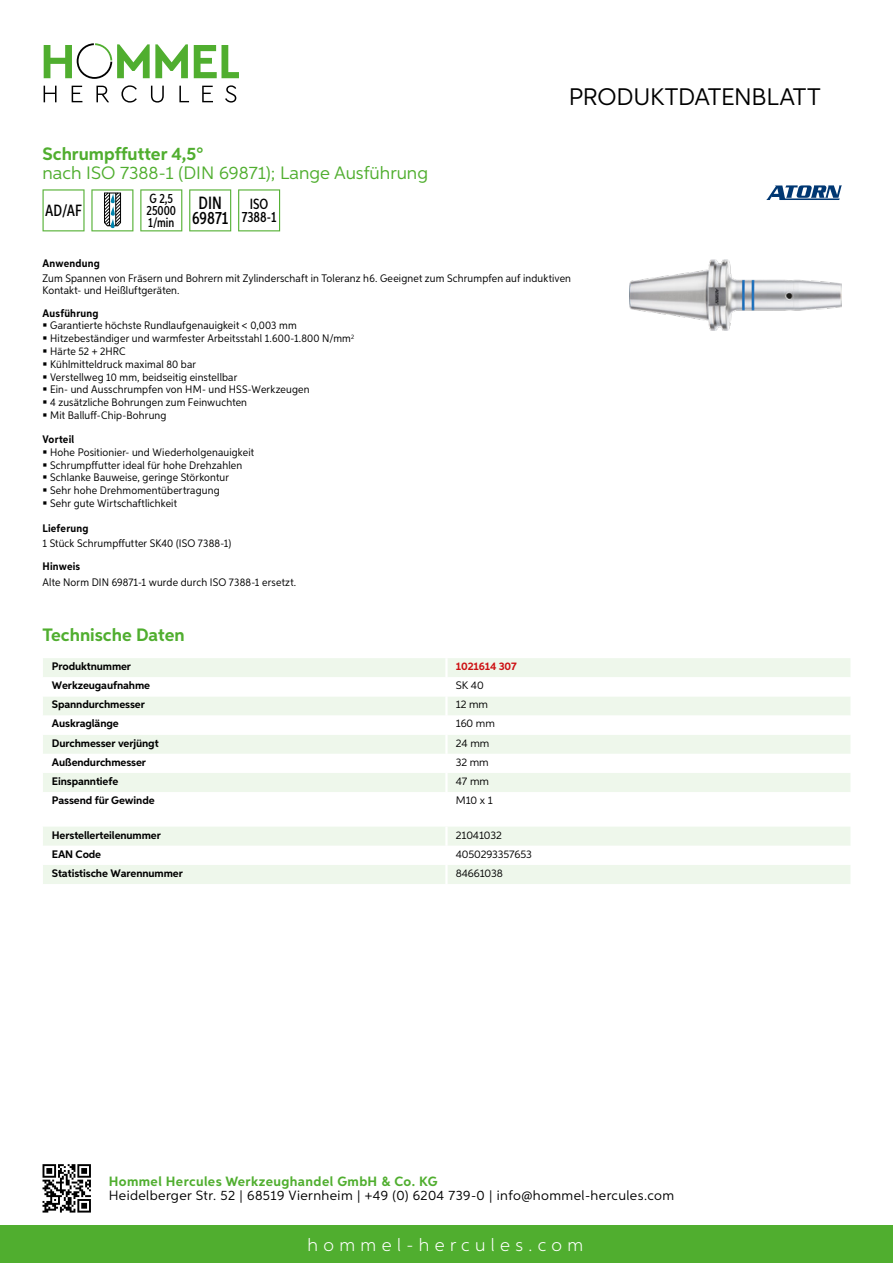
<style>
.page{position:relative;width:893px;height:1263px;background:#fff}
.page>*{position:absolute;margin:0;border:0;box-sizing:border-box;transform-origin:0 0}
.t1{font:24px "Aspira";letter-spacing:-.01em;color:#000}
.t2{font:18px "Aspira";color:#50ae2f}
.t3{font:700 18px "Aspira";color:#50ae2f}
.t4{font:300 18px "Aspira";letter-spacing:.3em;color:#fff}
.t5{font:500 17.85px/14.9px "Aspira XX Nar";color:#000;text-align:center}
.t6{font:500 16.35px "Aspira XX Nar";color:#000}
.t7{font:500 14.85px/13.4px "Aspira XX Nar";color:#000;text-align:center}
.t8{font:13.5px "Aspira";letter-spacing:.03em;color:#000}
.t9{font:700 13.5px "Aspira";letter-spacing:.03em;color:#50ae2f}
.t10{font:500 13.35px/11.9px "Aspira XX Nar";color:#000}
.t11{font:10.95px/12.8px "Aspira Nar";letter-spacing:.015em;color:#000}
.t12{font:700 10.95px "Aspira";letter-spacing:-.01em;color:#000}
.t13{font:10.95px "Aspira";letter-spacing:-.01em;color:#000}
.t14{font:700 10.95px "Aspira Nar";letter-spacing:.02em;color:#000}
.t15{font:700 10.95px "Aspira";letter-spacing:-.01em;color:#cd1013}
</style>
<div class="page">
<div style="left:0;top:1226px;width:893px;height:37px;background:#50ae2f"></div>
<svg style="left:43px;top:1164px;width:48px;height:48px"></svg>
<svg style="left:194px;top:45px;width:45px;height:33px"></svg>
<svg style="left:44px;top:43px;width:144px;height:36px"></svg>
<svg style="left:44px;top:86px;width:13px;height:16px"></svg>
<svg style="left:72px;top:86px;width:10px;height:16px"></svg>
<svg style="left:96px;top:86px;width:13px;height:16px"></svg>
<svg style="left:121px;top:85px;width:16px;height:18px"></svg>
<svg style="left:151px;top:86px;width:13px;height:17px"></svg>
<svg style="left:179px;top:86px;width:10px;height:16px"></svg>
<svg style="left:202px;top:86px;width:11px;height:16px"></svg>
<svg style="left:225px;top:85px;width:11px;height:18px"></svg>
<div style="left:43px;top:658px;width:807px;height:19px;background:#eef7eb"></div>
<svg style="left:43px;top:697px;width:807px;height:95px;fill:#eef7eb"></svg>
<hr style="left:445px;top:658px;width:3px;height:19px;background:#fff">
<hr style="left:445px;top:696px;width:3px;height:19px;background:#fff">
<hr style="left:445px;top:715px;width:3px;height:20px;background:#fff">
<hr style="left:445px;top:735px;width:3px;height:19px;background:#fff">
<hr style="left:445px;top:754px;width:3px;height:19px;background:#fff">
<hr style="left:445px;top:773px;width:3px;height:19px;background:#fff">
<svg style="left:43px;top:827px;width:807px;height:57px"></svg>
<hr style="left:445px;top:865px;width:3px;height:19px;background:#fff">
<svg style="left:43px;top:189px;width:42px;height:42px"></svg>
<svg style="left:91px;top:189px;width:42px;height:42px"></svg>
<svg style="left:140px;top:189px;width:42px;height:42px"></svg>
<svg style="left:189px;top:189px;width:42px;height:42px"></svg>
<svg style="left:238px;top:189px;width:42px;height:42px"></svg>
<img style="left:629px;top:259px;width:213px;height:71px">
<svg style="left:766px;top:185px;width:76px;height:15px"></svg>
<h2 class="t3" style="left:43px;top:142px;width:162px">Schrumpffutter 4,5°</h2>
<h2 class="t2" style="left:43px;top:162px;width:387px">nach ISO 7388-1 (DIN 69871); Lange Ausführung</h2>
<h3 class="t6" style="left:45px;top:201px;width:38px">AD/AF</h3>
<p class="t10" style="left:147px;top:193px;width:31px">G 2,5<br>25000<br>1/min</p>
<h3 class="t5" style="left:192px;top:196px;width:38px">DIN<br>69871</h3>
<h3 class="t7" style="left:242px;top:197px;width:36px">ISO<br>7388-1</h3>
<h1 class="t1" style="left:569px;top:82px;width:253px">Produktdatenblatt</h1>
<p class="t14" style="left:43px;top:257px;width:59px">Anwendung</p>
<p class="t11" style="left:43px;top:273px;width:530px;line-height:12px">Zum Spannen von Fräsern und Bohrern mit Zylinderschaft in Toleranz h6. Geeignet zum Schrumpfen auf induktiven<br>Kontakt- und Heißluftgeräten.</p>
<p class="t14" style="left:43px;top:306px;width:58px">Ausführung</p>
<p class="t11" style="left:50px;top:319px;width:306px">Garantierte höchste Rundlaufgenauigkeit &lt; 0,003 mm Hitzebeständiger und warmfester Arbeitsstahl 1.600-1.800 N/mm<sup>2<br></sup>Härte 52 + 2HRC<br>Kühlmitteldruck maximal 80 bar<br>Verstellweg 10 mm, beidseitig einstellbar<br>Ein- und Ausschrumpfen von HM- und HSS-Werkzeugen<br>4 zusätzliche Bohrungen zum Feinwuchten<br>Mit Balluff-Chip-Bohrung</p>
<p class="t14" style="left:43px;top:433px;width:33px">Vorteil</p>
<p class="t11" style="left:50px;top:446px;width:205px">Hohe Positionier- und Wiederholgenauigkeit Schrumpffutter ideal für hohe Drehzahlen Schlanke Bauweise, geringe Störkontur<br>Sehr hohe Drehmomentübertragung<br>Sehr gute Wirtschaftlichkeit</p>
<p class="t14" style="left:43px;top:522px;width:47px">Lieferung</p>
<p class="t11" style="left:43px;top:537px;width:190px">1 Stück Schrumpffutter SK40 (ISO 7388-1)</p>
<p class="t14" style="left:43px;top:560px;width:39px">Hinweis</p>
<p class="t11" style="left:43px;top:575px;width:255px">Alte Norm DIN 69871-1 wurde durch ISO 7388-1 ersetzt.</p>
<h2 class="t3" style="left:43px;top:624px;width:144px">Technische Daten</h2>
<p class="t12" style="left:52px;top:660px;width:81px">Produktnummer</p>
<p class="t15" style="left:456px;top:660px;width:62px">1021614 307</p>
<p class="t12" style="left:52px;top:679px;width:100px">Werkzeugaufnahme</p>
<p class="t13" style="left:456px;top:679px;width:29px">SK 40</p>
<p class="t12" style="left:52px;top:698px;width:95px">Spanndurchmesser</p>
<p class="t13" style="left:456px;top:698px;width:34px">12 mm</p>
<p class="t12" style="left:52px;top:717px;width:68px">Auskraglänge</p>
<p class="t13" style="left:456px;top:717px;width:41px">160 mm</p>
<p class="t12" style="left:52px;top:736px;width:108px">Durchmesser verjüngt</p>
<p class="t13" style="left:456px;top:736px;width:35px">24 mm</p>
<p class="t12" style="left:52px;top:755px;width:96px">Außendurchmesser</p>
<p class="t13" style="left:456px;top:755px;width:34px">32 mm</p>
<p class="t12" style="left:52px;top:774px;width:68px">Einspanntiefe</p>
<p class="t13" style="left:456px;top:774px;width:35px">47 mm</p>
<p class="t12" style="left:52px;top:793px;width:104px">Passend für Gewinde</p>
<p class="t13" style="left:456px;top:793px;width:39px">M10 x 1</p>
<p class="t12" style="left:52px;top:828px;width:111px">Herstellerteilenummer</p>
<p class="t13" style="left:456px;top:828px;width:48px">21041032</p>
<p class="t12" style="left:52px;top:847px;width:51px">EAN Code</p>
<p class="t13" style="left:456px;top:847px;width:78px">4050293357653</p>
<p class="t12" style="left:52px;top:866px;width:132px">Statistische Warennummer</p>
<p class="t13" style="left:456px;top:866px;width:49px">84661038</p>
<p class="t9" style="left:109px;top:1172px;width:330px">Hommel Hercules Werkzeughandel GmbH &amp; Co. KG</p>
<p class="t8" style="left:109px;top:1187px;width:567px">Heidelberger Str. 52 | 68519 Viernheim | +49 (0) 6204 739-0 | info@hommel-hercules.com</p>
<h2 class="t4" style="left:307px;top:1234px;width:277px">hommel-hercules.com</h2>
</div>
